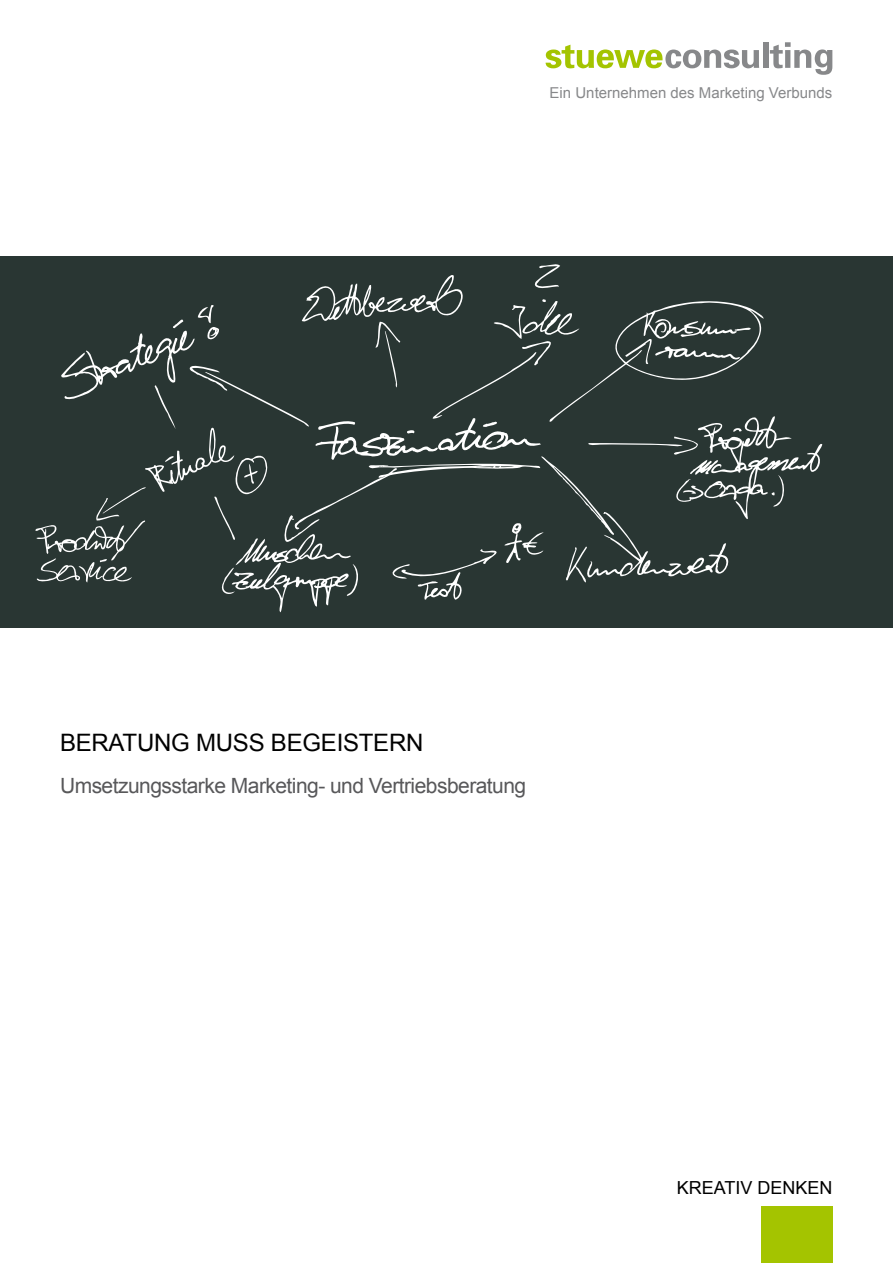
<style>
.page{position:relative;width:893px;height:1263px;background:#fff}
.page>*{position:absolute;margin:0;border:0;box-sizing:border-box;transform-origin:0 0}
.t1{font:24px "Arial";letter-spacing:-.01em;color:#000}
.t2{font:21px "Arial";letter-spacing:-.025em;color:#58585a}
.t3{font:18px "Arial";color:#000}
.t4{font:15px "Arial";color:#87888a}
</style>
<div class="page">
<div style="left:761px;top:1206px;width:71px;height:57px;background:#a4c400"></div>
<svg style="left:546px;top:45px;width:213px;height:23px"></svg>
<div style="left:763px;top:42px;width:5px;height:26px;background:#87888a"></div>
<svg style="left:770px;top:42px;width:62px;height:33px"></svg>
<div style="left:0;top:256px;width:893px;height:371px;background:#293633"></div>
<svg style="left:35px;top:264px;width:788px;height:348px"></svg>
<p class="t4" style="left:550px;top:83px;width:284px">Ein Unternehmen des Marketing Verbunds</p>
<p class="t1" style="left:60px;top:726px;width:365px">BERATUNG MUSS BEGEISTERN</p>
<p class="t2" style="left:60px;top:771px;width:468px">Umsetzungsstarke Marketing- und Vertriebsberatung</p>
<p class="t3" style="left:677px;top:1176px;width:157px">KREATIV DENKEN</p>
</div>
